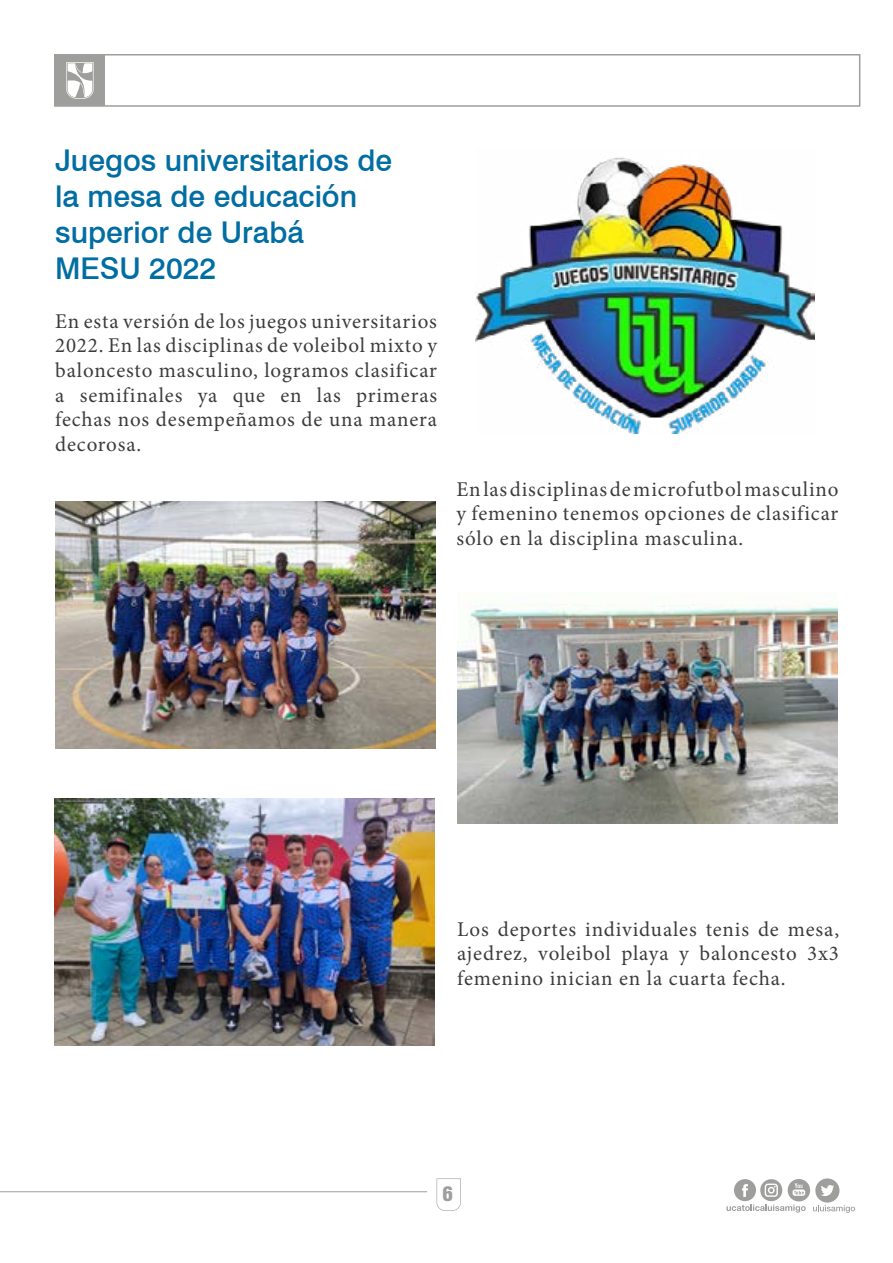
<style>
.page{position:relative;width:893px;height:1263px;background:#fff}
.page>*{position:absolute;margin:0;border:0;box-sizing:border-box;transform-origin:0 0}
.t1{font:500 30px/36px "Swiss 721 BT";color:#006da3}
.t2{font:21px/24.6px "Minion Pro";letter-spacing:.04em;color:#3c3c3b;text-align:justify}
.t3{font:700 21px "Helvetica Con BQ";color:#9e9e9c}
</style>
<div class="page">
<svg style="left:726px;top:1178px;width:129px;height:35px"></svg>
<svg style="left:437px;top:1178px;width:24px;height:33px"></svg>
<div style="left:54px;top:54px;width:806px;height:53px;border:2px solid #9e9e9c"></div>
<div style="left:55px;top:55px;width:50px;height:51px;background:#9e9e9c"></div>
<svg style="left:66px;top:62px;width:28px;height:37px"></svg>
<hr style="left:0;top:1191px;width:427px;height:1px;background:#9e9e9c">
<img style="left:476px;top:157px;width:338px;height:277px">
<img style="left:55px;top:502px;width:381px;height:246px">
<img style="left:54px;top:798px;width:381px;height:247px">
<img style="left:457px;top:593px;width:380px;height:230px">
<h1 class="t1" style="left:55px;top:142px;width:338px">Juegos universitarios de la mesa de educación superior de Urabá<br>MESU 2022</h1>
<p class="t2" style="left:55px;top:309px;width:383px">En esta versión de los juegos universitarios 2022. En las disciplinas de voleibol mixto y baloncesto masculino, logramos clasificar a semifinales ya que en las primeras fechas nos desempeñamos de una manera decorosa.</p>
<p class="t2" style="left:456px;top:477px;width:383px">En las disciplinas de microfutbol masculino y femenino tenemos opciones de clasificar sólo en la disciplina masculina.</p>
<p class="t2" style="left:457px;top:917px;width:383px">Los deportes individuales tenis de mesa, ajedrez, voleibol playa y baloncesto 3x3 femenino inician en la cuarta fecha.</p>
<p class="t3" style="left:443px;top:1182px;width:12px">6</p>
</div>
